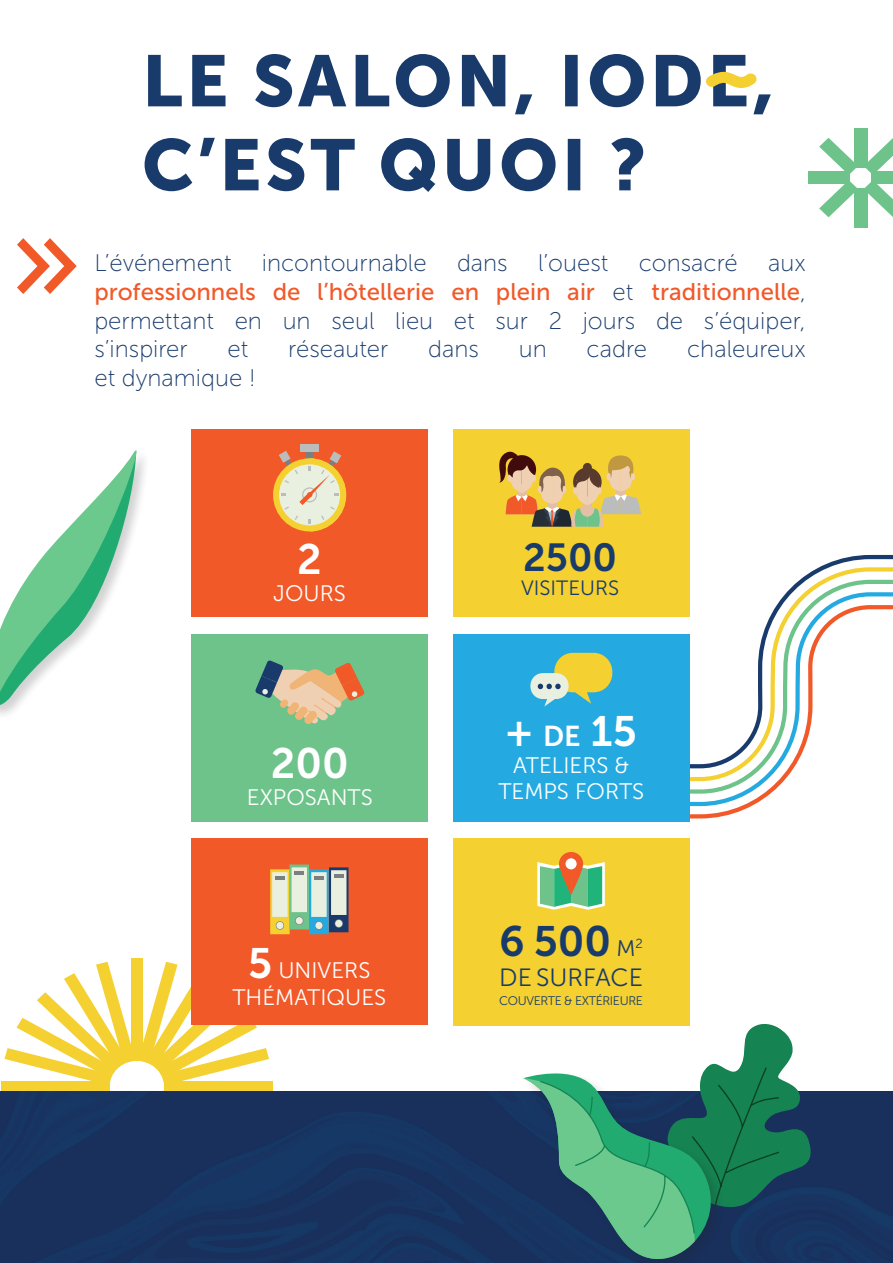
<style>
.page{position:relative;width:893px;height:1263px;background:#fff}
.page>*{position:absolute;margin:0;border:0;box-sizing:border-box;transform-origin:0 0}
.t1{font:42.3px "Museo Sans 700";color:#fff}
.t2{font:42.3px "Museo Sans 700";color:#183b6c}
.t3{font:39px "Museo Sans 700";color:#183b6c}
.t4{font:24.9px "Museo Sans 300";color:#183b6c}
.t5{font:24px/28.8px "Museo Sans 100";color:#183b6c;text-align:justify}
.t6{font:22.35px/26.8px "Museo Sans 300";color:#fff;text-align:center}
.t7{font:20.55px "Museo Sans 300";color:#183b6c}
.t8{font:12.45px "Museo Sans 300";letter-spacing:-.03em;color:#183b6c}
.s1{font-family:"Museo Sans 500";color:#f15929}
.s2{font-family:"Museo Sans 700";font-size:42.3px}
.s3{font-size:28.65px}
.s4{font-family:"Museo Sans 300";font-size:22.35px}
</style>
<div class="page">
<svg style="left:824px;top:554px;width:69px;height:11px"></svg>
<svg style="left:802px;top:565px;width:91px;height:13px"></svg>
<svg style="left:789px;top:578px;width:104px;height:12px"></svg>
<svg style="left:778px;top:590px;width:115px;height:13px"></svg>
<svg style="left:689px;top:603px;width:204px;height:218px"></svg>
<div style="left:1px;top:1081px;width:109px;height:11px;background:#f4d031"></div>
<div style="left:131px;top:959px;width:12px;height:102px;background:#f4d031"></div>
<div style="left:164px;top:1081px;width:108px;height:11px;background:#f4d031"></div>
<svg style="left:5px;top:962px;width:264px;height:129px"></svg>
<div style="left:854px;top:188px;width:13px;height:39px;background:#6ec38b"></div>
<div style="left:808px;top:171px;width:42px;height:13px;background:#6ec38b"></div>
<svg style="left:819px;top:138px;width:38px;height:79px"></svg>
<div style="left:854px;top:128px;width:13px;height:40px;background:#6ec38b"></div>
<svg style="left:865px;top:138px;width:28px;height:79px"></svg>
<img style="left:0;top:1091px;width:893px;height:172px">
<svg style="left:523px;top:1022px;width:291px;height:241px"></svg>
<svg style="left:145px;top:138px;width:498px;height:54px"></svg>
<svg style="left:148px;top:54px;width:623px;height:60px"></svg>
<div style="left:454px;top:429px;width:236px;height:188px;background:#f4d031"></div>
<svg style="left:499px;top:451px;width:142px;height:76px"></svg>
<div style="left:192px;top:430px;width:236px;height:187px;background:#f15929"></div>
<div style="left:273px;top:458px;width:73px;height:73px;background:#f4d031;border-radius:50%"></div>
<div style="left:301px;top:444px;width:18px;height:8px;background:#bbbdbd"></div>
<svg style="left:279px;top:451px;width:67px;height:80px"></svg>
<div style="left:192px;top:634px;width:236px;height:187px;background:#6ec38b"></div>
<svg style="left:255px;top:660px;width:110px;height:64px"></svg>
<div style="left:453px;top:634px;width:236px;height:187px;background:#24aae1"></div>
<svg style="left:530px;top:653px;width:82px;height:53px"></svg>
<div style="left:191px;top:839px;width:236px;height:186px;background:#f15929"></div>
<svg style="left:270px;top:864px;width:79px;height:70px;background:#b5bfa9"></svg>
<div style="left:453px;top:838px;width:236px;height:187px;background:#f4d031"></div>
<svg style="left:537px;top:852px;width:68px;height:58px"></svg>
<div style="left:565px;top:858px;width:12px;height:11px;background:#fff;border-radius:50%"></div>
<svg style="left:0;top:450px;width:145px;height:259px"></svg>
<svg style="left:17px;top:238px;width:60px;height:56px"></svg>
<p class="t5" style="left:94px;top:249px;width:139px">L’événement</p>
<p class="t5" style="left:262px;top:249px;width:166px">incontournable</p>
<p class="t5" style="left:457px;top:249px;width:52px">dans</p>
<p class="t5" style="left:538px;top:249px;width:72px">l’ouest</p>
<p class="t5" style="left:639px;top:249px;width:101px">consacré</p>
<p class="t5" style="left:94px;top:249px;width:713px;text-indent:674px">aux <span class="s1">professionnels de l’hôtellerie en plein air</span> et <span class="s1">traditionnelle</span>, permettant en un seul lieu et sur 2 jours de s’équiper, s’inspirer</p>
<p class="t5" style="left:228px;top:335px;width:22px">et</p>
<p class="t5" style="left:288px;top:335px;width:102px">réseauter</p>
<p class="t5" style="left:428px;top:335px;width:52px">dans</p>
<p class="t5" style="left:519px;top:335px;width:30px">un</p>
<p class="t5" style="left:587px;top:335px;width:62px">cadre</p>
<p class="t5" style="left:687px;top:335px;width:120px">chaleureux</p>
<p class="t5" style="left:94px;top:364px;width:163px">et dynamique !</p>
<p class="t1" style="left:297px;top:536px;width:26px">2</p>
<p class="t6" style="left:273px;top:580px;width:74px">JOURS</p>
<p class="t1" style="left:271px;top:740px;width:79px">200</p>
<p class="t6" style="left:247px;top:784px;width:127px">EXPOSANTS</p>
<p class="t6" style="left:232px;top:957px;width:155px"><span class="s2">5</span> UNIVERS<br>THÉMATIQUES</p>
<p class="t3" style="left:523px;top:535px;width:95px">2500</p>
<p class="t7" style="left:521px;top:577px;width:99px">VISITEURS</p>
<p class="t1" style="left:506px;top:707px;width:132px">+ <span class="s3">DE</span> 15</p>
<p class="t6" style="left:498px;top:751px;width:147px">ATELIERS &amp;<br>TEMPS FORTS</p>
<p class="t2" style="left:499px;top:918px;width:145px">6 500 <span class="s4">M</span><sup>2</sup></p>
<p class="t4" style="left:499px;top:964px;width:145px">DE SURFACE</p>
<p class="t8" style="left:499px;top:994px;width:145px">COUVERTE &amp; EXTÉRIEURE</p>
</div>
